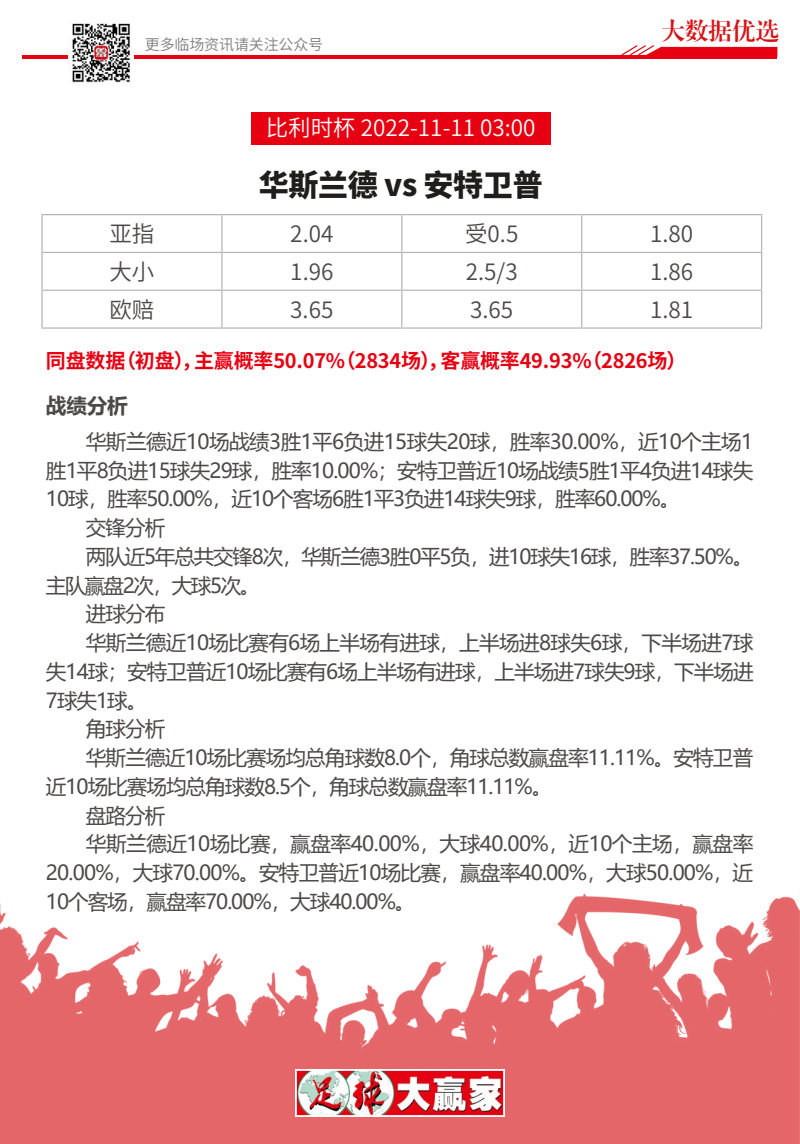
<style>
.page{position:relative;width:800px;height:1144px;background:#fff}
.page>*{position:absolute;margin:0;border:0;box-sizing:border-box;transform-origin:0 0}
.t1{font:900 30px "Noto Sans Hans";letter-spacing:-.01em;color:#1f1e1d}
.t2{font:23.75px "CT Biao Song SJ";letter-spacing:-.01em;color:#d61418}
.t3{font:600 22.5px "Noto Sans Hans";color:#4c4948}
.t4{font:600 22.5px "Noto Sans Hans";color:#fff}
.t5{font:20.62px "Microsoft Ya Hei";letter-spacing:-.045em;color:#4c4948}
.t6{font:20.62px "Microsoft Ya Hei";letter-spacing:-.025em;color:#4c4948}
.t7{font:20.62px "Microsoft Ya Hei";letter-spacing:-.07em;color:#4c4948}
.t8{font:700 20.62px "Microsoft Ya Hei";color:#4c4948}
.t9{font:700 20px "Noto Sans Hans";letter-spacing:-.01em;color:#e60012}
.t10{font:600 15px "Noto Sans Hans";letter-spacing:-.01em;color:#7d7d7d}
</style>
<div class="page">
<img style="left:0;top:892px;width:800px;height:252px">
<img style="left:298px;top:1072px;width:204px;height:42px">
<div style="left:295px;top:1069px;width:210px;height:48px;border:2px solid #fff"></div>
<hr style="left:22px;top:55px;width:755px;height:4px;background:#e60012">
<svg style="left:621px;top:45px;width:156px;height:10px"></svg>
<img style="left:68px;top:23px;width:66px;height:60px">
<hr style="left:41px;top:214px;width:181px;height:1px;background:#b5b6b6">
<hr style="left:41px;top:215px;width:2px;height:37px;background:#b5b6b6">
<hr style="left:222px;top:214px;width:180px;height:1px;background:#b5b6b6">
<hr style="left:221px;top:215px;width:2px;height:37px;background:#b5b6b6">
<hr style="left:402px;top:214px;width:180px;height:1px;background:#b5b6b6">
<hr style="left:401px;top:215px;width:1px;height:37px;background:#b5b6b6">
<hr style="left:582px;top:214px;width:180px;height:1px;background:#b5b6b6">
<hr style="left:581px;top:215px;width:1px;height:37px;background:#b5b6b6">
<hr style="left:761px;top:215px;width:1px;height:37px;background:#b5b6b6">
<hr style="left:41px;top:252px;width:181px;height:1px;background:#b5b6b6">
<hr style="left:41px;top:253px;width:2px;height:37px;background:#b5b6b6">
<hr style="left:222px;top:252px;width:180px;height:1px;background:#b5b6b6">
<hr style="left:221px;top:253px;width:2px;height:37px;background:#b5b6b6">
<hr style="left:402px;top:252px;width:180px;height:1px;background:#b5b6b6">
<hr style="left:401px;top:253px;width:1px;height:37px;background:#b5b6b6">
<hr style="left:582px;top:252px;width:180px;height:1px;background:#b5b6b6">
<hr style="left:581px;top:253px;width:1px;height:37px;background:#b5b6b6">
<hr style="left:761px;top:253px;width:1px;height:37px;background:#b5b6b6">
<hr style="left:41px;top:290px;width:181px;height:1px;background:#b5b6b6">
<hr style="left:41px;top:291px;width:2px;height:36px;background:#b5b6b6">
<hr style="left:222px;top:290px;width:180px;height:1px;background:#b5b6b6">
<hr style="left:221px;top:291px;width:2px;height:36px;background:#b5b6b6">
<hr style="left:402px;top:290px;width:180px;height:1px;background:#b5b6b6">
<hr style="left:401px;top:291px;width:1px;height:36px;background:#b5b6b6">
<hr style="left:582px;top:290px;width:180px;height:1px;background:#b5b6b6">
<hr style="left:581px;top:291px;width:1px;height:36px;background:#b5b6b6">
<hr style="left:761px;top:291px;width:1px;height:36px;background:#b5b6b6">
<hr style="left:41px;top:327px;width:181px;height:2px;background:#b5b6b6">
<hr style="left:222px;top:327px;width:180px;height:2px;background:#b5b6b6">
<hr style="left:402px;top:327px;width:180px;height:2px;background:#b5b6b6">
<hr style="left:582px;top:327px;width:180px;height:2px;background:#b5b6b6">
<div style="left:251px;top:112px;width:300px;height:33px;background:#e60012"></div>
<p class="t10" style="left:145px;top:36px;width:180px">更多临场资讯请关注公众号</p>
<p class="t4" style="left:266px;top:115px;width:271px">比利时杯 2022-11-11 03:00</p>
<h1 class="t1" style="left:259px;top:168px;width:285px">华斯兰德 vs 安特卫普</h1>
<p class="t2" style="left:661px;top:19px;width:119px">大数据优选</p>
<p class="t3" style="left:109px;top:222px;width:46px">亚指</p>
<p class="t3" style="left:290px;top:222px;width:45px">2.04</p>
<p class="t3" style="left:465px;top:222px;width:55px">受0.5</p>
<p class="t3" style="left:650px;top:222px;width:45px">1.80</p>
<p class="t3" style="left:109px;top:259px;width:46px">大小</p>
<p class="t3" style="left:290px;top:259px;width:45px">1.96</p>
<p class="t3" style="left:466px;top:259px;width:53px">2.5/3</p>
<p class="t3" style="left:650px;top:259px;width:45px">1.86</p>
<p class="t3" style="left:109px;top:297px;width:46px">欧赔</p>
<p class="t3" style="left:290px;top:297px;width:45px">3.65</p>
<p class="t3" style="left:470px;top:297px;width:45px">3.65</p>
<p class="t3" style="left:650px;top:297px;width:45px">1.81</p>
<p class="t9" style="left:46px;top:349px;width:642px">同盘数据（初盘），主赢概率50.07%（2834场），客赢概率49.93%（2826场）</p>
<p class="t8" style="left:46px;top:391px;width:83px">战绩分析</p>
<p class="t5" style="left:86px;top:427px;width:669px">华斯兰德近10场战绩3胜1平6负进15球失20球，胜率30.00%，近10个主场1</p>
<p class="t5" style="left:46px;top:456px;width:709px">胜1平8负进15球失29球，胜率10.00%；安特卫普近10场战绩5胜1平4负进14球失</p>
<p class="t5" style="left:46px;top:485px;width:636px">10球，胜率50.00%，近10个客场6胜1平3负进14球失9球，胜率60.00%。</p>
<p class="t5" style="left:86px;top:514px;width:81px">交锋分析</p>
<p class="t5" style="left:86px;top:542px;width:669px">两队近5年总共交锋8次，华斯兰德3胜0平5负，进10球失16球，胜率37.50%。</p>
<p class="t7" style="left:46px;top:571px;width:216px">主队赢盘2次，大球5次。</p>
<p class="t5" style="left:86px;top:600px;width:81px">进球分布</p>
<p class="t5" style="left:86px;top:629px;width:669px">华斯兰德近10场比赛有6场上半场有进球，上半场进8球失6球，下半场进7球</p>
<p class="t5" style="left:46px;top:657px;width:709px">失14球；安特卫普近10场比赛有6场上半场有进球，上半场进7球失9球，下半场进</p>
<p class="t5" style="left:46px;top:686px;width:103px">7球失1球。</p>
<p class="t5" style="left:86px;top:715px;width:81px">角球分析</p>
<p class="t5" style="left:86px;top:744px;width:669px">华斯兰德近10场比赛场均总角球数8.0个，角球总数赢盘率11.11%。安特卫普</p>
<p class="t5" style="left:46px;top:772px;width:508px">近10场比赛场均总角球数8.5个，角球总数赢盘率11.11%。</p>
<p class="t5" style="left:86px;top:801px;width:81px">盘路分析</p>
<p class="t6" style="left:86px;top:830px;width:669px">华斯兰德近10场比赛，赢盘率40.00%，大球40.00%，近10个主场，赢盘率</p>
<p class="t5" style="left:46px;top:859px;width:709px">20.00%，大球70.00%。安特卫普近10场比赛，赢盘率40.00%，大球50.00%，近</p>
<p class="t5" style="left:46px;top:887px;width:371px">10个客场，赢盘率70.00%，大球40.00%。</p>
</div>
